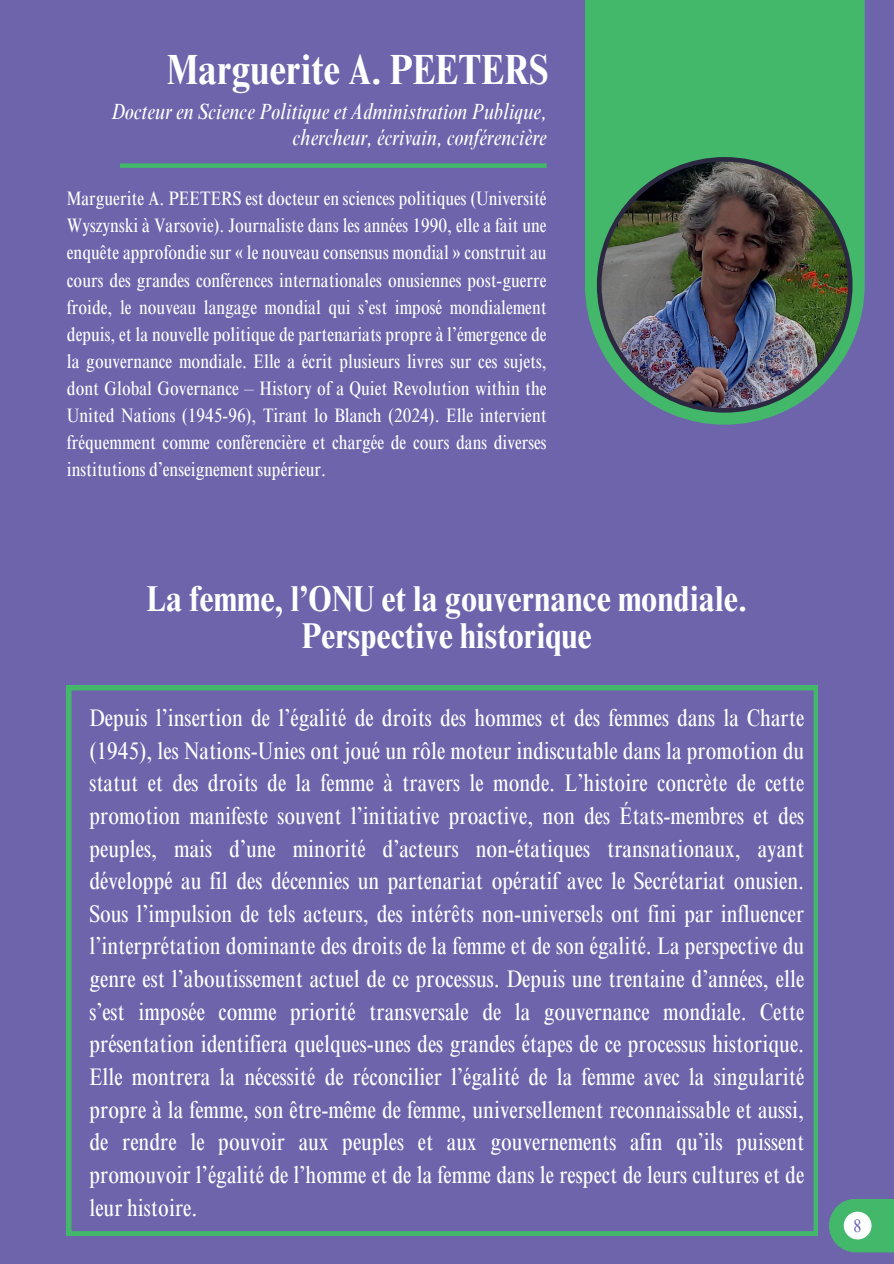
<style>
.page{position:relative;width:894px;height:1264px;background:#fff}
.page>*{position:absolute;margin:0;border:0;box-sizing:border-box;transform-origin:0 0}
.t1{font:700 condensed 42.15px "Times NRMT Pro";color:#fff}
.t2{font:700 condensed 36px/37.2px "Times NRMT Pro";color:#fff;text-align:center}
.t3{font:condensed 24px/32.7px "Times NRMT Pro";color:#fff;text-align:justify}
.t4{font:italic condensed 22.5px/25.8px "Times NRMT Pro";color:#fff;text-align:right}
.t5{font:condensed 19.5px/27px "Times NRMT Pro";color:#fff;text-align:justify}
.t6{font:condensed 18px "Times NRMT Pro";color:#6d64ac}
</style>
<div class="page">
<div style="left:0;top:0;width:893px;height:1263px;background:#6d64ac"></div>
<div style="left:120px;top:163px;width:426px;height:5px;background:#43b86b"></div>
<svg style="left:67px;top:686px;width:750px;height:549px"></svg>
<div style="left:584px;top:0;width:280px;height:424px;background:#43b86b"></div>
<img style="left:596px;top:157px;width:256px;height:255px">
<div style="left:828px;top:1198px;width:65px;height:54px;background:#43b86b"></div>
<svg style="left:843px;top:1211px;width:28px;height:28px"></svg>
<h1 class="t1" style="left:167px;top:46px;width:383px">Marguerite A. PEETERS</h1>
<p class="t4" style="left:112px;top:99px;width:436px">Docteur en Science Politique et Administration Publique, chercheur, écrivain, conférencière</p>
<p class="t5" style="left:67px;top:185px;width:481px">Marguerite A. PEETERS est docteur en sciences politiques (Université Wyszynski à Varsovie). Journaliste dans les années 1990, elle a fait une enquête approfondie sur « le nouveau consensus mondial » construit au cours des grandes conférences internationales onusiennes post-guerre froide, le nouveau langage mondial qui s’est imposé mondialement depuis, et la nouvelle politique de partenariats propre à l’émergence de la gouvernance mondiale. Elle a écrit plusieurs livres sur ces sujets, dont Global Governance – History of a Quiet Revolution within the United Nations (1945-96), Tirant lo Blanch (2024). Elle intervient fréquemment comme conférencière et chargée de cours dans diverses institutions d’enseignement supérieur.</p>
<h2 class="t2" style="left:146px;top:580px;width:602px">La femme, l’ONU et la gouvernance mondiale.<br>Perspective historique</h2>
<p class="t3" style="left:89px;top:701px;width:716px">Depuis l’insertion de l’égalité de droits des hommes et des femmes dans la Charte (1945), les Nations-Unies ont joué un rôle moteur indiscutable dans la promotion du statut et des droits de la femme à travers le monde. L’histoire concrète de cette promotion manifeste souvent l’initiative proactive, non des États-membres et des peuples, mais d’une minorité d’acteurs non-étatiques transnationaux, ayant développé au fil des décennies un partenariat opératif avec le Secrétariat onusien.<br>Sous l’impulsion de tels acteurs, des intérêts non-universels ont fini par influencer l’interprétation dominante des droits de la femme et de son égalité. La perspective du genre est l’aboutissement actuel de ce processus. Depuis une trentaine d’années, elle s’est imposée comme priorité transversale de la gouvernance mondiale. Cette présentation identifiera quelques-unes des grandes étapes de ce processus historique.<br>Elle montrera la nécessité de réconcilier l’égalité de la femme avec la singularité propre à la femme, son être-même de femme, universellement reconnaissable et aussi, de rendre le pouvoir aux peuples et aux gouvernements afin qu’ils puissent promouvoir l’égalité de l’homme et de la femme dans le respect de leurs cultures et de leur histoire.</p>
<p class="t6" style="left:853px;top:1215px;width:10px">8</p>
</div>
